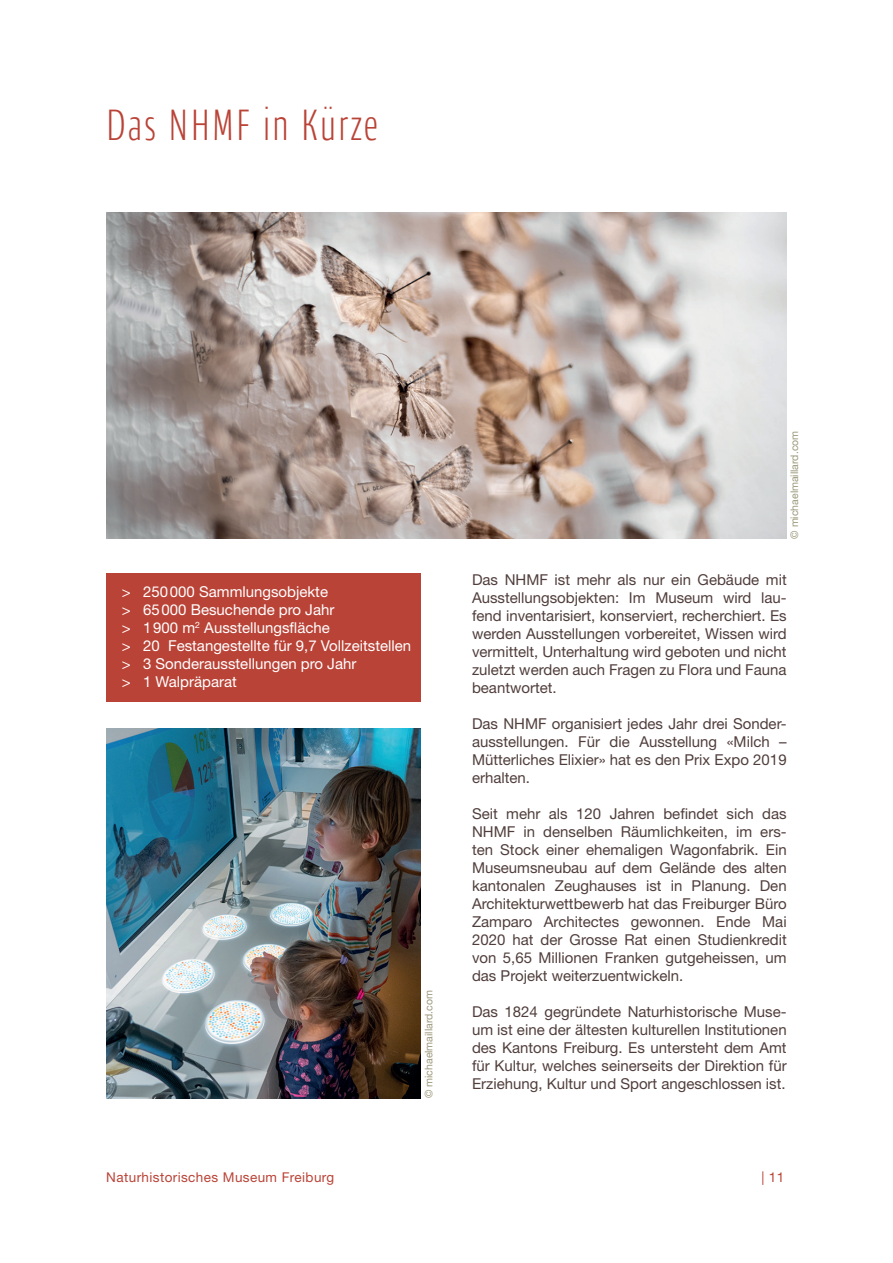
<style>
.page{position:relative;width:893px;height:1263px;background:#fff}
.page>*{position:absolute;margin:0;border:0;box-sizing:border-box;transform-origin:0 0}
.t1{font:300 45px "Ardoise Std Compact";letter-spacing:.05em;color:#ba4337}
.t2{font:15px/18px "Helvetica Neue";color:#503e3c;text-align:justify}
.t3{font:15px/18px "Helvetica Neue";color:#fff}
.t4{font:13.5px "Helvetica Neue";letter-spacing:.03em;color:#ba4337}
.t5{font:10.5px "Helvetica Neue";color:#9d9a7c}
</style>
<div class="page">
<div style="left:106px;top:573px;width:315px;height:128px;background:#ba4337"></div>
<img style="left:106px;top:729px;width:315px;height:369px">
<img style="left:106px;top:213px;width:681px;height:326px">
<h1 class="t1" style="left:106px;top:99px;width:273px">Das NHMF in Kürze</h1>
<p class="t3" style="left:122px;top:583px;width:291px">&gt; 250000 Sammlungsobjekte<br>&gt; 65000 Besuchende pro Jahr<br>&gt; 1900 m<sup>2</sup> Ausstellungsfläche<br>&gt; 20 Festangestellte für 9,7 Vollzeitstellen &gt; 3 Sonderausstellungen pro Jahr<br>&gt; 1 Walpräparat</p>
<p class="t5" style="left:422px;top:1098px;width:109px;rotate:-90deg">© michaelmaillard.com</p>
<p class="t5" style="left:788px;top:539px;width:109px;rotate:-90deg">© michaelmaillard.com</p>
<p class="t2" style="left:472px;top:571px;width:316px">Das NHMF ist mehr als nur ein Gebäude mit Ausstellungsobjekten: Im Museum wird lau&shy;fend inventarisiert, konserviert, recherchiert. Es werden Ausstellungen vorbereitet, Wissen wird vermittelt, Unterhaltung wird geboten und nicht zuletzt werden auch Fragen zu Flora und Fauna beantwortet.</p>
<p class="t2" style="left:472px;top:715px;width:316px">Das NHMF organisiert jedes Jahr drei Sonder&shy;ausstellungen. Für die Ausstellung «Milch – Mütterliches Elixier» hat es den Prix Expo 2019 erhalten.</p>
<p class="t2" style="left:472px;top:805px;width:316px">Seit mehr als 120 Jahren befindet sich das NHMF in denselben Räumlichkeiten, im ers&shy;ten Stock einer ehemaligen Wagonfabrik. Ein Museumsneubau auf dem Gelände des alten kantonalen Zeughauses ist in Planung. Den Architekturwettbewerb hat das Freiburger Büro Zamparo Architectes gewonnen. Ende Mai 2020 hat der Grosse Rat einen Studienkredit von 5,65 Millionen Franken gutgeheissen, um das Projekt weiterzuentwickeln.</p>
<p class="t2" style="left:472px;top:1003px;width:316px">Das 1824 gegründete Naturhistorische Muse&shy;um ist eine der ältesten kulturellen Institutionen des Kantons Freiburg. Es untersteht dem Amt für Kultur, welches seinerseits der Direktion für Erziehung, Kultur und Sport angeschlossen ist.</p>
<p class="t4" style="left:106px;top:1169px;width:229px">Naturhistorisches Museum Freiburg</p>
<p class="t4" style="left:761px;top:1169px;width:24px">| 11</p>
</div>
